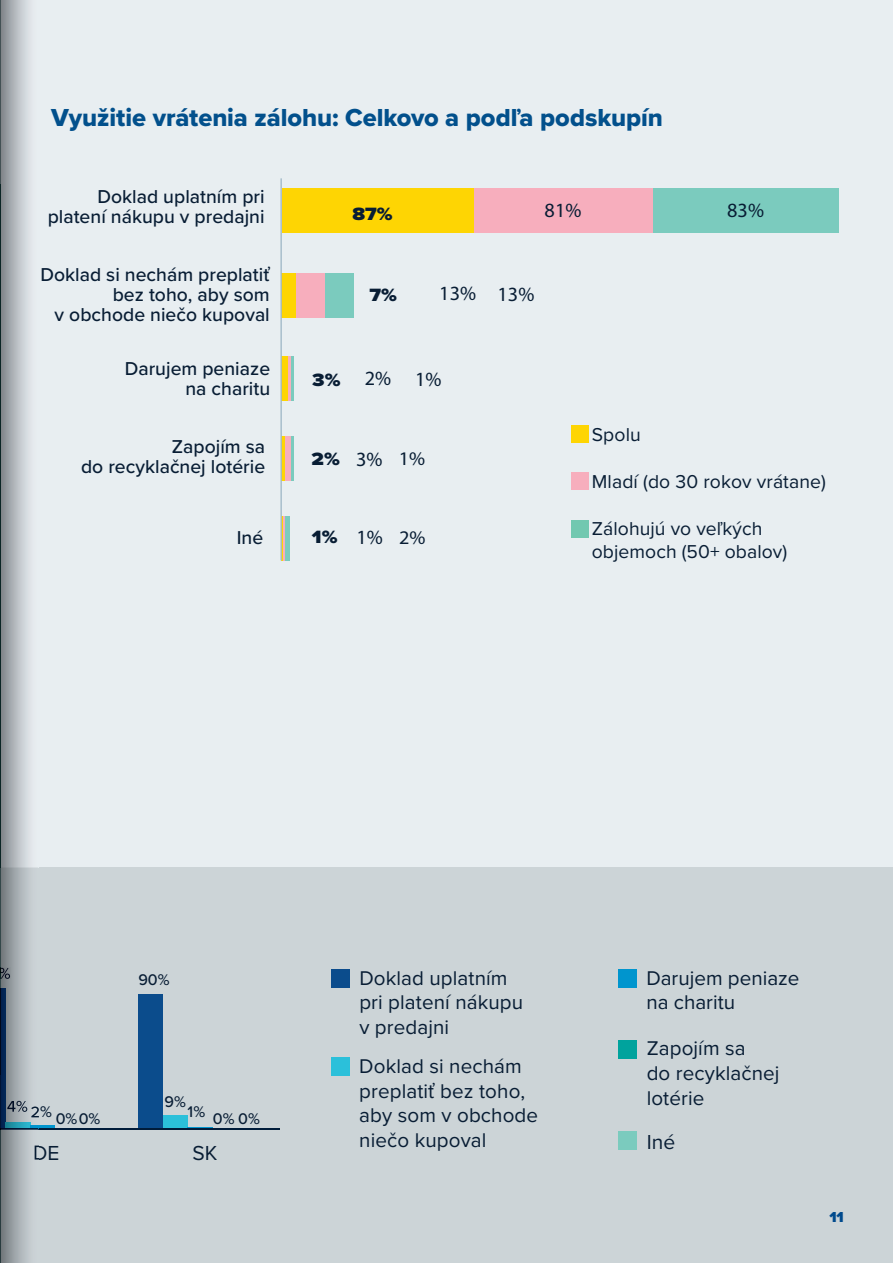
<style>
.page{position:relative;width:893px;height:1263px;background:#fff}
.page>*{position:absolute;margin:0;border:0;box-sizing:border-box;transform-origin:0 0}
.t1{font:25.5px "Proxima Nova Extrabld";letter-spacing:-.005em;color:#02508c}
.t2{font:21px "Proxima Nova";color:#081d34}
.t3{font:20.55px/24.8px "Proxima Nova";letter-spacing:.005em;color:#081d34}
.t4{font:20.25px "Calibri";letter-spacing:.005em;color:#081d34}
.t5{font:500 19.35px/20.1px "Proxima Nova";color:#081d34;text-align:right}
.t6{font:19.35px/23.2px "Proxima Nova";letter-spacing:.005em;color:#081d34}
.t7{font:900 18.45px "Proxima Nova";color:#081d34;scale:1.1 1}
.t8{font:500 16.05px "Proxima Nova";color:#081d34}
.t9{font:900 15px "Proxima Nova";color:#004a8d}
.s1{font-family:"Proxima Nova";font-weight:900;font-size:18.45px}
.s2{font-family:"Calibri";font-weight:400;font-size:20.25px}
.s3{font-family:"Calibri";font-weight:400;font-size:19.35px}
</style>
<div class="page">
<div style="left:0;top:0;width:893px;height:867px;background:#e8eef1"></div>
<div style="left:0;top:867px;width:893px;height:396px;background:#ccd4d7"></div>
<div style="left:572px;top:425px;width:17px;height:18px;background:#fed503"></div>
<div style="left:572px;top:473px;width:17px;height:17px;background:#f7aebd"></div>
<div style="left:572px;top:520px;width:17px;height:17px;background:#71c8b0"></div>
<div style="left:282px;top:189px;width:194px;height:44px;background:#fed503"></div>
<div style="left:474px;top:189px;width:181px;height:44px;background:#f7aebd"></div>
<div style="left:653px;top:189px;width:185px;height:44px;background:#7bcbbe"></div>
<div style="left:281px;top:273px;width:16px;height:44px;background:#fed503"></div>
<div style="left:296px;top:273px;width:29px;height:44px;background:#f7aebd"></div>
<div style="left:325px;top:273px;width:29px;height:44px;background:#7bcbbe"></div>
<div style="left:287px;top:356px;width:5px;height:45px;background:#f7aebd"></div>
<div style="left:281px;top:356px;width:7px;height:45px;background:#fed503"></div>
<hr style="left:292px;top:356px;width:2px;height:45px;background:#7bcbbe">
<hr style="left:281px;top:436px;width:4px;height:45px;background:#fed503">
<div style="left:285px;top:436px;width:7px;height:45px;background:#f7aebd"></div>
<hr style="left:291px;top:436px;width:2px;height:45px;background:#7bcbbe">
<hr style="left:281px;top:516px;width:2px;height:44px;background:#fed503">
<hr style="left:283px;top:516px;width:2px;height:44px;background:#f7aebd">
<div style="left:285px;top:516px;width:5px;height:44px;background:#7bcbbe"></div>
<hr style="left:280px;top:178px;width:2px;height:382px;background:#a2bac8">
<hr style="left:31px;top:1126px;width:24px;height:2px;background:#0095ce">
<div style="left:138px;top:994px;width:25px;height:134px;background:#0b4c8c"></div>
<div style="left:163px;top:1115px;width:25px;height:13px;background:#2bc0da"></div>
<svg style="left:188px;top:1127px;width:25px;height:1px"></svg>
<hr style="left:0;top:1128px;width:279px;height:1px;background:#001c3a">
<div style="left:331px;top:1058px;width:19px;height:18px;background:#2bc0da"></div>
<div style="left:619px;top:969px;width:18px;height:19px;background:#0095ce"></div>
<div style="left:331px;top:969px;width:19px;height:19px;background:#0b4c8c"></div>
<div style="left:619px;top:1040px;width:18px;height:18px;background:#00a39d"></div>
<div style="left:619px;top:1131px;width:18px;height:19px;background:#7bcbbe"></div>
<img style="left:1px;top:0;width:37px;height:1263px">
<img style="left:1px;top:988px;width:4px;height:140px">
<img style="left:5px;top:1122px;width:26px;height:6px">
<svg style="left:31px;top:1126px;width:7px;height:2px"></svg>
<img style="left:35px;top:1145px;width:3px;height:14px">
<img style="left:1px;top:1128px;width:37px;height:1px">
<img style="left:7px;top:1101px;width:20px;height:11px">
<svg style="left:31px;top:1106px;width:7px;height:11px"></svg>
<img style="left:0;top:0;width:1px;height:185px">
<img style="left:0;top:1074px;width:1px;height:189px">
<img style="left:0;top:185px;width:1px;height:889px">
<svg style="left:0;top:968px;width:10px;height:11px"></svg>
<h1 class="t1" style="left:51px;top:99px;width:613px">Využitie vrátenia zálohu: Celkovo a podľa podskupín</h1>
<p class="t5" style="left:48px;top:186px;width:218px">Doklad uplatním pri platení nákupu v predajni</p>
<p class="t5" style="left:40px;top:264px;width:231px">Doklad si nechám preplatiť bez toho, aby som<br>v obchode niečo kupoval</p>
<p class="t7" style="left:352px;top:200px;width:38px">87%</p>
<p class="t4" style="left:545px;top:198px;width:38px">81%</p>
<p class="t4" style="left:727px;top:198px;width:38px">83%</p>
<p class="t7" style="left:369px;top:281px;width:27px">7%</p>
<p class="t4" style="left:439px;top:281px;width:97px">13% 13%</p>
<p class="t5" style="left:125px;top:358px;width:147px">Darujem peniaze na charitu</p>
<p class="t4" style="left:312px;top:366px;width:131px"><span class="s1">3%</span> 2% 1%</p>
<p class="t5" style="left:81px;top:436px;width:186px">Zapojím sa<br>do recyklačnej lotérie</p>
<p class="t5" style="left:237px;top:527px;width:28px">Iné</p>
<p class="t7" style="left:312px;top:445px;width:105px">2% <span class="s2">3%</span> <span class="s3">1%</span></p>
<p class="t7" style="left:312px;top:523px;width:105px">1% <span class="s2">1%</span> <span class="s3">2%</span></p>
<p class="t6" style="left:592px;top:422px;width:50px">Spolu</p>
<p class="t6" style="left:592px;top:469px;width:236px">Mladí (do 30 rokov vrátane)</p>
<p class="t6" style="left:592px;top:516px;width:197px">Zálohujú vo veľkých objemoch (50+ obalov)</p>
<p class="t8" style="left:138px;top:967px;width:33px">90%</p>
<p class="t8" style="left:7px;top:1103px;width:95px">4% 2% 0%0%</p>
<p class="t8" style="left:165px;top:1089px;width:23px">9%</p>
<p class="t8" style="left:188px;top:1106px;width:74px">1% 0% 0%</p>
<p class="t2" style="left:33px;top:1137px;width:28px">DE</p>
<p class="t2" style="left:192px;top:1137px;width:26px">SK</p>
<p class="t3" style="left:359px;top:964px;width:165px">Doklad uplatním pri platení nákupu v predajni</p>
<p class="t3" style="left:359px;top:1053px;width:180px">Doklad si nechám preplatiť bez toho, aby som v obchode niečo kupoval</p>
<p class="t3" style="left:646px;top:964px;width:155px">Darujem peniaze na charitu</p>
<p class="t3" style="left:647px;top:1035px;width:134px">Zapojím sa<br>do recyklačnej lotérie</p>
<p class="t2" style="left:647px;top:1126px;width:30px">Iné</p>
<p class="t9" style="left:829px;top:1205px;width:16px">11</p>
</div>
